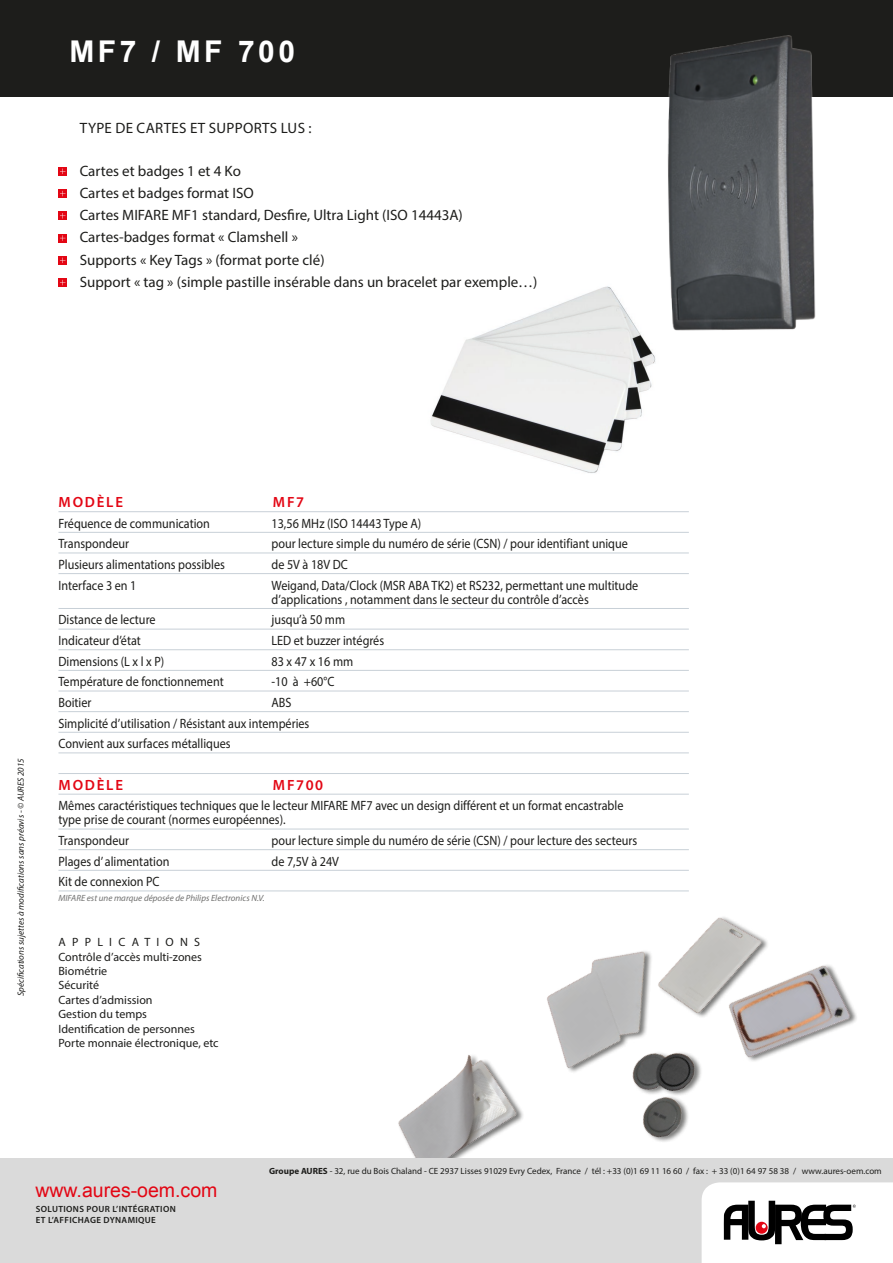
<style>
.page{position:relative;width:893px;height:1263px;background:#fff}
.page>*{position:absolute;margin:0;border:0;box-sizing:border-box;transform-origin:0 0}
.t1{font:700 30px "Arial";letter-spacing:.12em;color:#fff}
.t2{font:19.5px "Arial";color:#e30614}
.t3{font:15px/22.2px "Myriad Pro";color:#1d1d1b}
.t4{font:15px "Myriad Pro";letter-spacing:.02em;color:#1d1d1b}
.t5{font:600 14.85px "Myriad Pro";letter-spacing:.12em;color:#e30614}
.t6{font:13.5px/14.2px "Myriad Pro";color:#1d1d1b;scale:.9 1}
.t7{font:12px/14.4px "Myriad Pro";color:#1d1d1b}
.t8{font:9px "Myriad Pro";color:#1d1d1b}
.t9{font:italic 9px "Myriad Pro";color:#1d1d1b}
.t10{font:italic 9px "Myriad Pro";color:#70706f}
.t11{font:600 9px/10.8px "Myriad Pro";letter-spacing:.04em;color:#1d1d1b}
.s1{font-weight:700}
</style>
<div class="page">
<img style="left:430px;top:286px;width:226px;height:187px">
<img style="left:427px;top:793px;width:430px;height:349px">
<img style="left:398px;top:1031px;width:143px;height:127px">
<div style="left:0;top:1158px;width:893px;height:105px;background:#dadada"></div>
<div style="left:0;top:0;width:893px;height:97px;background:#1d1d1b"></div>
<svg style="left:702px;top:1182px;width:191px;height:81px;background:#cfcdcd"></svg>
<hr style="left:58px;top:511px;width:631px;height:1px;background:#c8d0d7">
<hr style="left:58px;top:532px;width:631px;height:1px;background:#c8d0d7">
<hr style="left:58px;top:553px;width:631px;height:1px;background:#c8d0d7">
<hr style="left:58px;top:573px;width:631px;height:1px;background:#c8d0d7">
<hr style="left:58px;top:608px;width:631px;height:1px;background:#c8d0d7">
<hr style="left:58px;top:629px;width:631px;height:1px;background:#c8d0d7">
<hr style="left:58px;top:649px;width:631px;height:1px;background:#c8d0d7">
<hr style="left:58px;top:670px;width:631px;height:1px;background:#c8d0d7">
<hr style="left:58px;top:691px;width:631px;height:1px;background:#c8d0d7">
<hr style="left:58px;top:711px;width:631px;height:1px;background:#c8d0d7">
<hr style="left:58px;top:732px;width:631px;height:1px;background:#c8d0d7">
<hr style="left:58px;top:752px;width:631px;height:1px;background:#c8d0d7">
<hr style="left:58px;top:773px;width:631px;height:1px;background:#c8d0d7">
<hr style="left:58px;top:794px;width:631px;height:1px;background:#c8d0d7">
<hr style="left:58px;top:829px;width:631px;height:1px;background:#c8d0d7">
<hr style="left:58px;top:849px;width:631px;height:1px;background:#c8d0d7">
<hr style="left:58px;top:870px;width:631px;height:1px;background:#c8d0d7">
<hr style="left:58px;top:890px;width:631px;height:1px;background:#c8d0d7">
<svg style="left:58px;top:167px;width:9px;height:9px"></svg>
<svg style="left:58px;top:189px;width:9px;height:9px"></svg>
<svg style="left:58px;top:212px;width:9px;height:8px"></svg>
<svg style="left:58px;top:234px;width:9px;height:8px"></svg>
<svg style="left:60px;top:235px;width:5px;height:6px"></svg>
<svg style="left:58px;top:256px;width:9px;height:9px"></svg>
<svg style="left:58px;top:278px;width:9px;height:9px"></svg>
<img style="left:644px;top:35px;width:172px;height:314px">
<h1 class="t1" style="left:69px;top:32px;width:227px">MF7 / MF 700</h1>
<p class="t4" style="left:80px;top:118px;width:233px">TYPE DE CARTES ET SUPPORTS LUS :</p>
<p class="t3" style="left:80px;top:159px;width:459px">Cartes et badges 1 et 4 Ko<br>Cartes et badges format ISO<br>Cartes MIFARE MF1 standard, Desfire, Ultra Light (ISO 14443A)<br>Cartes-badges format « Clamshell »<br>Supports « Key Tags » (format porte clé)<br>Support « tag » (simple pastille insérable dans un bracelet par exemple…)</p>
<p class="t9" style="left:15px;top:996px;width:239px;rotate:-90deg">Spécifications sujettes à modifications sans préavis - © AURES 2015</p>
<p class="t5" style="left:59px;top:493px;width:66px">MODÈLE</p>
<p class="t5" style="left:273px;top:493px;width:33px">MF7</p>
<p class="t6" style="left:58px;top:516px;width:170px">Fréquence de communication</p>
<p class="t6" style="left:271px;top:516px;width:168px">13,56 MHz (ISO 14443 Type A)</p>
<p class="t6" style="left:58px;top:536px;width:80px">Transpondeur</p>
<p class="t6" style="left:271px;top:536px;width:397px">pour lecture simple du numéro de série (CSN) / pour identifiant unique</p>
<p class="t6" style="left:58px;top:557px;width:186px">Plusieurs alimentations possibles</p>
<p class="t6" style="left:271px;top:557px;width:86px">de 5V à 18V DC</p>
<p class="t6" style="left:58px;top:578px;width:88px">Interface 3 en 1</p>
<p class="t6" style="left:271px;top:578px;width:409px">Weigand, Data/Clock (MSR ABA TK2) et RS232, permettant une multitude d’applications , notamment dans le secteur du contrôle d’accès</p>
<p class="t6" style="left:58px;top:613px;width:109px">Distance de lecture</p>
<p class="t6" style="left:271px;top:613px;width:83px">jusqu’à 50 mm</p>
<p class="t6" style="left:58px;top:633px;width:93px">Indicateur d’état</p>
<p class="t6" style="left:271px;top:633px;width:127px">LED et buzzer intégrés</p>
<p class="t6" style="left:58px;top:654px;width:119px">Dimensions (L x l x P)</p>
<p class="t6" style="left:271px;top:654px;width:92px">83 x 47 x 16 mm</p>
<p class="t6" style="left:58px;top:674px;width:185px">Température de fonctionnement</p>
<p class="t6" style="left:271px;top:674px;width:71px">-10 à +60°C</p>
<p class="t6" style="left:58px;top:695px;width:38px">Boitier</p>
<p class="t6" style="left:58px;top:692px;width:280px;line-height:20.7px;text-indent:213px">ABS<br>Simplicité d’utilisation / Résistant aux intempéries<br>Convient aux surfaces métalliques</p>
<p class="t5" style="left:59px;top:775px;width:66px">MODÈLE</p>
<p class="t5" style="left:273px;top:775px;width:52px">MF700</p>
<p class="t6" style="left:58px;top:798px;width:629px">Mêmes caractéristiques techniques que le lecteur MIFARE MF7 avec un design différent et un format encastrable type prise de courant (normes européennes).</p>
<p class="t6" style="left:58px;top:833px;width:80px">Transpondeur</p>
<p class="t6" style="left:271px;top:833px;width:408px">pour lecture simple du numéro de série (CSN) / pour lecture des secteurs</p>
<p class="t6" style="left:58px;top:854px;width:125px">Plages d’ alimentation</p>
<p class="t6" style="left:271px;top:854px;width:77px">de 7,5V à 24V</p>
<p class="t6" style="left:58px;top:874px;width:114px">Kit de connexion PC</p>
<p class="t10" style="left:58px;top:893px;width:208px">MIFARE est une marque déposée de Philips Electronics N.V.</p>
<p class="t7" style="left:58px;top:935px;width:162px">APPLICATIONS<br>Contrôle d’accès multi-zones<br>Biométrie<br>Sécurité<br>Cartes d’admission<br>Gestion du temps<br>Identification de personnes<br>Porte monnaie électronique, etc</p>
<h2 class="t2" style="left:35px;top:1177px;width:184px">www.aures-oem.com</h2>
<p class="t11" style="left:36px;top:1203px;width:141px">SOLUTIONS POUR L’INTÉGRATION<br>ET L’AFFICHAGE DYNAMIQUE</p>
<p class="t8" style="left:269px;top:1165px;width:614px"><span class="s1">Groupe AURES</span> - 32, rue du Bois Chaland - CE 2937 Lisses 91029 Evry Cedex, France / tél : +33 (0)1 69 11 16 60 / fax : + 33 (0)1 64 97 58 38 / www.aures-oem.com</p>
</div>
